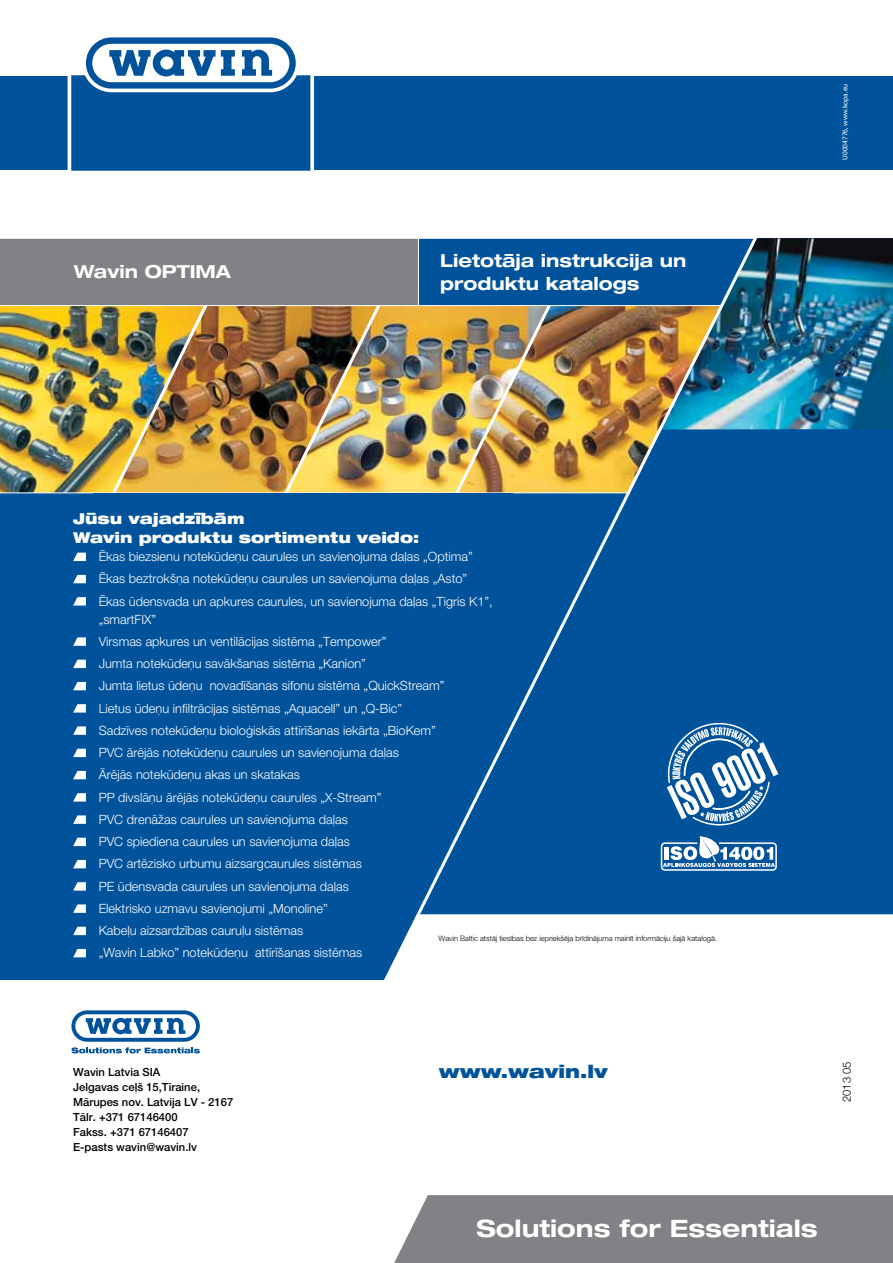
<style>
.page{position:relative;width:893px;height:1263px;background:#fff}
.page>*{position:absolute;margin:0;border:0;box-sizing:border-box;transform-origin:0 0}
.t1{font:700 expanded 24px "Helvetica Neue LT Pro";color:#fff}
.t2{font:700 expanded 18px/22.5px "Helvetica Neue LT Pro";color:#fff}
.t3{font:900 expanded 18px "Helvetica Neue LT Pro";color:#00539b}
.t4{font:900 expanded 15px/19.5px "Helvetica Neue LT Pro";color:#fff}
.t5{font:300 12.75px/22.2px "Helvetica Neue CEU";color:#fff}
.t6{font:500 11.25px/15px "Helvetica Neue CEU";color:#000}
.t7{font:300 11.25px "Helvetica Neue CEU";color:#000}
.t8{font:300 7.5px "Helvetica Neue CEU";color:#000}
.t9{font:7.35px "Myriad Pro";color:#fff}
</style>
<div class="page">
<div style="left:0;top:76px;width:893px;height:94px;background:#00539b"></div>
<div style="left:0;top:287px;width:612px;height:692px;background:#00539b"></div>
<div style="left:780px;top:499px;width:113px;height:415px;background:#00539b"></div>
<img style="left:0;top:238px;width:893px;height:261px">
<img style="left:780px;top:238px;width:113px;height:191px">
<img style="left:369px;top:238px;width:411px;height:742px">
<div style="left:93px;top:493px;width:420px;height:19px;background:#00539b"></div>
<svg style="left:68px;top:37px;width:246px;height:134px"></svg>
<svg style="left:73px;top:553px;width:13px;height:8px"></svg>
<svg style="left:73px;top:575px;width:13px;height:8px"></svg>
<svg style="left:73px;top:597px;width:13px;height:8px"></svg>
<svg style="left:73px;top:637px;width:13px;height:9px"></svg>
<svg style="left:73px;top:660px;width:13px;height:8px"></svg>
<svg style="left:73px;top:682px;width:13px;height:8px"></svg>
<svg style="left:73px;top:704px;width:13px;height:8px"></svg>
<svg style="left:73px;top:726px;width:13px;height:9px"></svg>
<svg style="left:73px;top:749px;width:13px;height:8px"></svg>
<svg style="left:73px;top:771px;width:13px;height:8px"></svg>
<svg style="left:73px;top:793px;width:13px;height:8px"></svg>
<svg style="left:73px;top:815px;width:13px;height:9px"></svg>
<svg style="left:73px;top:838px;width:13px;height:8px"></svg>
<svg style="left:73px;top:860px;width:13px;height:8px"></svg>
<svg style="left:73px;top:882px;width:13px;height:8px"></svg>
<svg style="left:73px;top:904px;width:13px;height:9px"></svg>
<svg style="left:73px;top:927px;width:13px;height:8px"></svg>
<svg style="left:73px;top:949px;width:13px;height:8px"></svg>
<div style="left:661px;top:842px;width:116px;height:29px;border:2px solid #fff;border-radius:3px"></div>
<svg style="left:663px;top:836px;width:112px;height:31px"></svg>
<svg style="left:667px;top:722px;width:111px;height:104px"></svg>
<svg style="left:71px;top:1010px;width:129px;height:43px"></svg>
<div style="left:394px;top:1195px;width:499px;height:68px;background:#808285"></div>
<h2 class="t2" style="left:74px;top:260px;width:158px">Wavin OPTIMA</h2>
<h2 class="t2" style="left:440px;top:249px;width:248px">Lietotāja instrukcija un produktu katalogs</h2>
<p class="t9" style="left:841px;top:160px;width:78px;rotate:-90deg">U0004776, www.kopa.eu</p>
<p class="t4" style="left:73px;top:508px;width:347px">Jūsu vajadzībām<br>Wavin produktu sortimentu veido:</p>
<p class="t5" style="left:99px;top:545px;width:396px">Ēkas biezsienu notekūdeņu caurules un savienojuma daļas „Optima”<br>Ēkas beztrokšņa notekūdeņu caurules un savienojuma daļas „Asto”<br>Ēkas ūdensvada un apkures caurules, un savienojuma daļas „Tigris K1”,</p>
<p class="t5" style="left:99px;top:608px;width:347px">„smartFIX”<br>Virsmas apkures un ventilācijas sistēma „Tempower”<br>Jumta notekūdeņu savākšanas sistēma „Kanion”<br>Jumta lietus ūdeņu novadīšanas sifonu sistēma „QuickStream” Lietus ūdeņu infiltrācijas sistēmas „Aquacell” un „Q-Bic” Sadzīves notekūdeņu bioloģiskās attīrīšanas iekārta „BioKem” PVC ārējās notekūdeņu caurules un savienojuma daļas<br>Ārējās notekūdeņu akas un skatakas<br>PP divslāņu ārējās notekūdeņu caurules „X-Stream”<br>PVC drenāžas caurules un savienojuma daļas<br>PVC spiediena caurules un savienojuma daļas<br>PVC artēzisko urbumu aizsargcaurules sistēmas<br>PE ūdensvada caurules un savienojuma daļas<br>Elektrisko uzmavu savienojumi „Monoline”<br>Kabeļu aizsardzības cauruļu sistēmas<br>„Wavin Labko” notekūdeņu attīrīšanas sistēmas</p>
<p class="t8" style="left:438px;top:933px;width:280px">Wavin Baltic atstāj tiesības bez iepriekšēja brīdinājuma mainīt informāciju šajā katalogā.</p>
<p class="t6" style="left:73px;top:1064px;width:162px">Wavin Latvia SIA<br>Jelgavas ceļš 15,Tīraine,<br>Mārupes nov. Latvija LV - 2167<br>Tālr. +371 67146400<br>Fakss. +371 67146407<br>E-pasts wavin@wavin.lv</p>
<h2 class="t3" style="left:439px;top:1060px;width:170px">www.wavin.lv</h2>
<p class="t7" style="left:840px;top:1102px;width:42px;rotate:-90deg">2013 05</p>
<h1 class="t1" style="left:476px;top:1213px;width:343px">Solutions for Essentials</h1>
</div>
